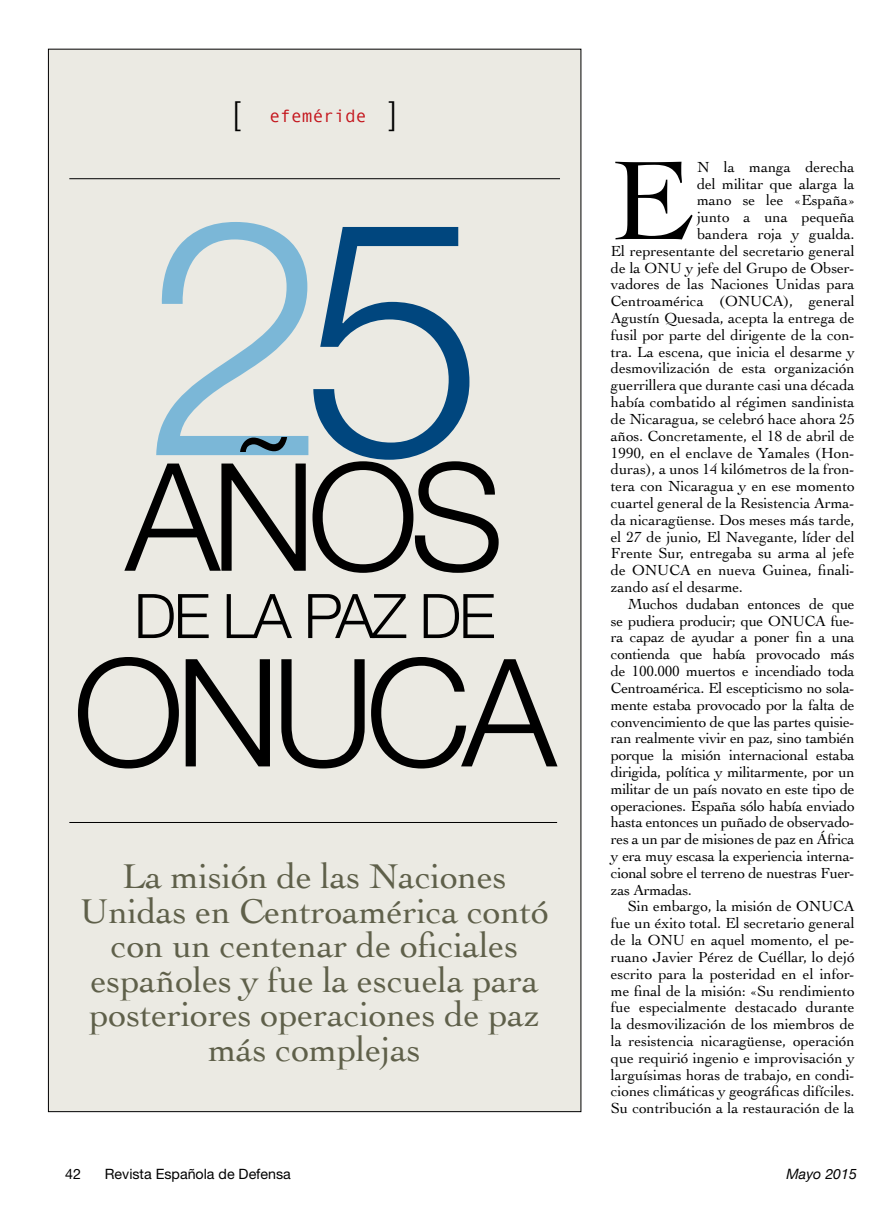
<style>
.page{position:relative;width:893px;height:1217px;background:#fff}
.page>*{position:absolute;margin:0;border:0;box-sizing:border-box;transform-origin:0 0}
.t1{font:300 150px "Helvetica Neue";letter-spacing:-.06em;color:#000}
.t2{font:118.05px "Cochin";color:#000}
.t3{font:300 61.5px "Helvetica Neue";letter-spacing:-.04em;color:#000}
.t4{font:36px/34.5px "Cochin";letter-spacing:-.005em;color:#5f604a;text-align:center}
.t5{font:300 33px "Helvetica Neue";color:#000}
.t6{font:18px "Monotypecom";color:#c4141b}
.t7{font:15.3px "Cochin";letter-spacing:-.005em;color:#000}
.t8{font:14.25px "Helvetica Neue";color:#000}
.t9{font:italic 14.25px "Helvetica Neue";color:#000}
.s1{font-family:"Helvetica Neue";font-weight:300;font-size:33px;color:#000}
</style>
<div class="page">
<div style="left:48px;top:49px;width:533px;height:1062px;background:#ebeae3;border:1px solid #000"></div>
<hr style="left:69px;top:178px;width:491px;height:1px;background:#000">
<hr style="left:69px;top:821px;width:488px;height:1px;background:#000">
<h3 class="t5" style="left:233px;top:86px;width:9px">[</h3>
<p class="t6" style="left:269px;top:105px;width:129px">efeméride <span class="s1">]</span></p>
<h1 class="t1" style="left:125px;top:396px;width:380px"><sup>2</sup><sup>5</sup>AÑOS</h1>
<h3 class="t3" style="left:134px;top:566px;width:363px">DE LA PAZ DE</h3>
<h1 class="t1" style="left:73px;top:591px;width:485px">ONUCA</h1>
<h3 class="t4" style="left:80px;top:857px;width:470px">La misión de las Naciones<br>Unidas en Centroamérica contó con un centenar de oficiales españoles y fue la escuela para posteriores operaciones de paz más complejas</h3>
<h2 class="t2" style="left:611px;top:121px;width:82px">E</h2>
<p class="t7" style="left:697px;top:156px;width:159px">n la manga derecha</p>
<p class="t7" style="left:697px;top:173px;width:159px">del militar que alarga la</p>
<p class="t7" style="left:697px;top:190px;width:159px">mano se lee «España»</p>
<p class="t7" style="left:697px;top:207px;width:159px">junto a una pequeña</p>
<p class="t7" style="left:697px;top:223px;width:159px">bandera roja y gualda.</p>
<p class="t7" style="left:611px;top:240px;width:245px">El representante del secretario general</p>
<p class="t7" style="left:611px;top:257px;width:245px">de la ONU y jefe del Grupo de Obser-</p>
<p class="t7" style="left:611px;top:274px;width:245px">vadores de las Naciones Unidas para</p>
<p class="t7" style="left:611px;top:291px;width:245px">Centroamérica (ONUCA), general</p>
<p class="t7" style="left:611px;top:307px;width:245px">Agustín Quesada, acepta la entrega de</p>
<p class="t7" style="left:611px;top:324px;width:245px">fusil por parte del dirigente de la con-</p>
<p class="t7" style="left:611px;top:341px;width:245px">tra. La escena, que inicia el desarme y</p>
<p class="t7" style="left:611px;top:358px;width:245px">desmovilización de esta organización</p>
<p class="t7" style="left:611px;top:375px;width:245px">guerrillera que durante casi una década</p>
<p class="t7" style="left:611px;top:391px;width:245px">había combatido al régimen sandinista</p>
<p class="t7" style="left:611px;top:408px;width:245px">de Nicaragua, se celebró hace ahora 25</p>
<p class="t7" style="left:611px;top:425px;width:245px">años. Concretamente, el 18 de abril de</p>
<p class="t7" style="left:611px;top:442px;width:245px">1990, en el enclave de Yamales (Hon-</p>
<p class="t7" style="left:611px;top:459px;width:245px">duras), a unos 14 kilómetros de la fron-</p>
<p class="t7" style="left:611px;top:475px;width:245px">tera con Nicaragua y en ese momento</p>
<p class="t7" style="left:611px;top:492px;width:245px">cuartel general de la Resistencia Arma-</p>
<p class="t7" style="left:611px;top:509px;width:245px">da nicaragüense. Dos meses más tarde,</p>
<p class="t7" style="left:611px;top:526px;width:245px">el 27 de junio, El Navegante, líder del</p>
<p class="t7" style="left:611px;top:543px;width:245px">Frente Sur, entregaba su arma al jefe</p>
<p class="t7" style="left:611px;top:559px;width:245px">de ONUCA en nueva Guinea, finali-</p>
<p class="t7" style="left:611px;top:576px;width:134px">zando así el desarme.</p>
<p class="t7" style="left:628px;top:593px;width:228px">Muchos dudaban entonces de que</p>
<p class="t7" style="left:611px;top:610px;width:245px">se pudiera producir; que ONUCA fue-</p>
<p class="t7" style="left:611px;top:627px;width:245px">ra capaz de ayudar a poner fin a una</p>
<p class="t7" style="left:611px;top:643px;width:245px">contienda que había provocado más</p>
<p class="t7" style="left:611px;top:660px;width:245px">de 100.000 muertos e incendiado toda</p>
<p class="t7" style="left:611px;top:677px;width:245px">Centroamérica. El escepticismo no sola-</p>
<p class="t7" style="left:611px;top:694px;width:245px">mente estaba provocado por la falta de</p>
<p class="t7" style="left:611px;top:711px;width:245px">convencimiento de que las partes quisie-</p>
<p class="t7" style="left:611px;top:727px;width:245px">ran realmente vivir en paz, sino también</p>
<p class="t7" style="left:611px;top:744px;width:245px">porque la misión internacional estaba</p>
<p class="t7" style="left:611px;top:761px;width:245px">dirigida, política y militarmente, por un</p>
<p class="t7" style="left:611px;top:778px;width:245px">militar de un país novato en este tipo de</p>
<p class="t7" style="left:611px;top:795px;width:245px">operaciones. España sólo había enviado</p>
<p class="t7" style="left:611px;top:811px;width:245px">hasta entonces un puñado de observado-</p>
<p class="t7" style="left:611px;top:828px;width:245px">res a un par de misiones de paz en África</p>
<p class="t7" style="left:611px;top:845px;width:245px">y era muy escasa la experiencia interna-</p>
<p class="t7" style="left:611px;top:862px;width:245px">cional sobre el terreno de nuestras Fuer-</p>
<p class="t7" style="left:611px;top:879px;width:83px">zas Armadas.</p>
<p class="t7" style="left:628px;top:895px;width:228px">Sin embargo, la misión de ONUCA</p>
<p class="t7" style="left:611px;top:912px;width:245px">fue un éxito total. El secretario general</p>
<p class="t7" style="left:611px;top:929px;width:245px">de la ONU en aquel momento, el pe-</p>
<p class="t7" style="left:611px;top:946px;width:245px">ruano Javier Pérez de Cuéllar, lo dejó</p>
<p class="t7" style="left:611px;top:963px;width:245px">escrito para la posteridad en el infor-</p>
<p class="t7" style="left:611px;top:979px;width:245px">me final de la misión: «Su rendimiento</p>
<p class="t7" style="left:611px;top:996px;width:245px">fue especialmente destacado durante</p>
<p class="t7" style="left:611px;top:1013px;width:245px">la desmovilización de los miembros de</p>
<p class="t7" style="left:611px;top:1030px;width:245px">la resistencia nicaragüense, operación</p>
<p class="t7" style="left:611px;top:1047px;width:245px">que requirió ingenio e improvisación y</p>
<p class="t7" style="left:611px;top:1063px;width:245px">larguísimas horas de trabajo, en condi-</p>
<p class="t7" style="left:611px;top:1080px;width:245px">ciones climáticas y geográficas difíciles.</p>
<p class="t7" style="left:611px;top:1097px;width:245px">Su contribución a la restauración de la</p>
<p class="t8" style="left:65px;top:1164px;width:17px">42</p>
<p class="t8" style="left:105px;top:1164px;width:188px">Revista Española de Defensa</p>
<p class="t9" style="left:787px;top:1161px;width:72px">Mayo 2015</p>
</div>
